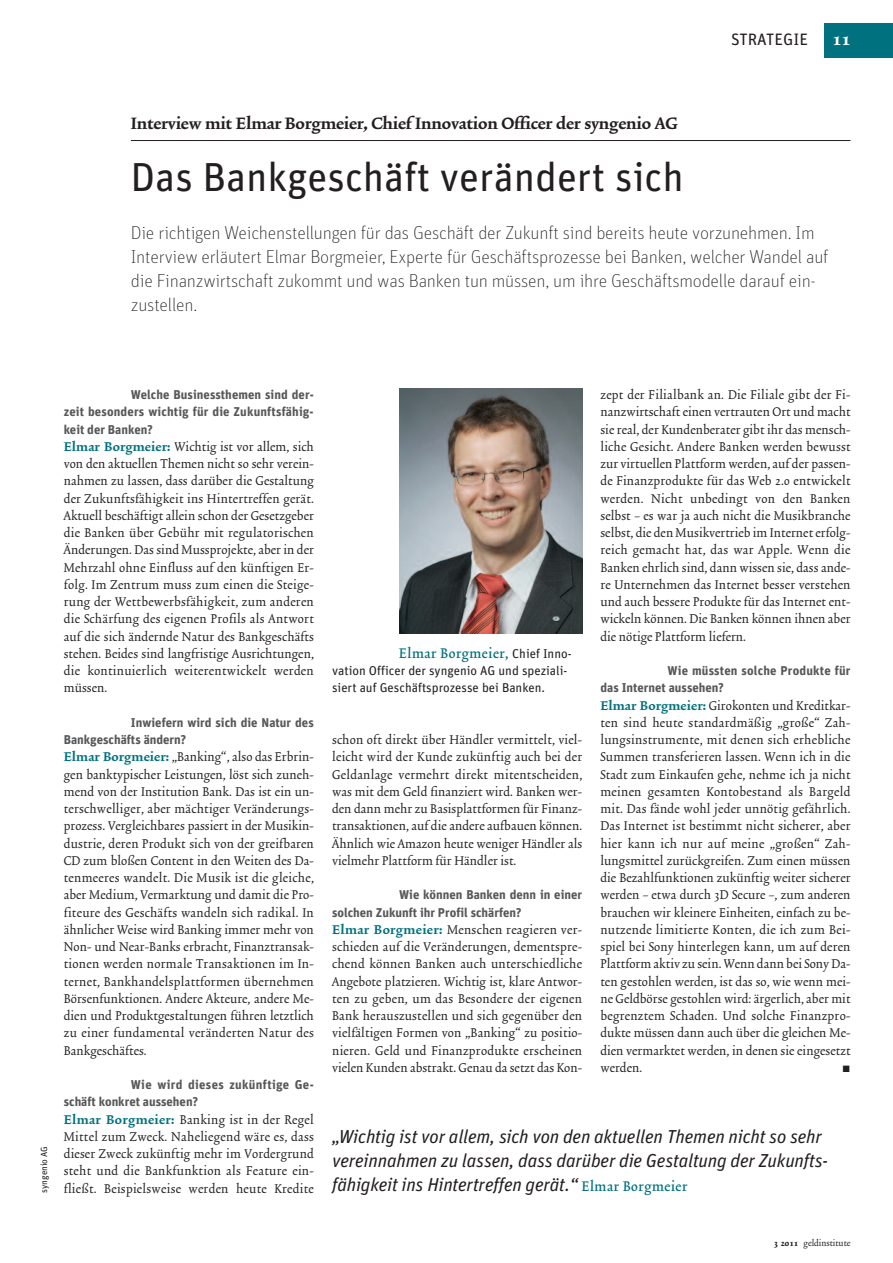
<style>
.page{position:relative;width:893px;height:1263px;background:#fff}
.page>*{position:absolute;margin:0;border:0;box-sizing:border-box;transform-origin:0 0}
.t1{font:40.5px "Unit";color:#231f20}
.t2{font:19.5px "Trinite HV No 2 Bol";letter-spacing:-.01em;color:#231f20}
.t3{font:100 18.75px/24px "Unit";letter-spacing:-.01em;color:#231f20}
.t4{font:italic 18.75px/24px "Unit";letter-spacing:-.01em;color:#231f20}
.t5{font:16.5px "Trinite HV No 2 Med Con";letter-spacing:.035em;color:#00717e}
.t6{font:16.5px "Unit";color:#231f20}
.t7{font:15px/17.2px "Trinite HV No 2 Rom Con";letter-spacing:.005em;color:#231f20;text-align:justify}
.t8{font:700 12.75px/17.2px "Unit";color:#57585a}
.t9{font:12.75px/17.2px "Unit";color:#231f20}
.t10{font:700 12.75px/17.2px "Unit";letter-spacing:.02em;color:#57585a}
.t11{font:10.5px "Trinite HV No 2 Rom Con Tab";color:#231f20}
.t12{font:9px "Unit";color:#231f20}
.s1{font-family:"Trinite HV No 2 Bol";font-size:21px;color:#fff}
.s2{font-family:"Trinite HV No 2 Bol";color:#00717e}
.s3{font-family:"Unit";font-size:12.75px;color:#231f20}
.s4{font-family:"Trinite HV No 2 Med Con";font-style:normal;font-size:16.5px;color:#00717e}
.s5{font-family:"Trinite HV No 2 Bol"}
</style>
<div class="page">
<div style="left:824px;top:23px;width:69px;height:34px;background:#00717e"></div>
<hr style="left:131px;top:140px;width:719px;height:1px;background:#231f20">
<img style="left:399px;top:388px;width:183px;height:245px">
<p class="t6" style="left:731px;top:33px;width:121px">STRATEGIE <span class="s1">11</span></p>
<h2 class="t2" style="left:131px;top:114px;width:548px">Interview mit Elmar Borgmeier, Chief Innovation Officer der syngenio AG</h2>
<h1 class="t1" style="left:131px;top:163px;width:554px">Das Bankgeschäft verändert sich</h1>
<p class="t3" style="left:131px;top:222px;width:699px">Die richtigen Weichenstellungen für das Geschäft der Zukunft sind bereits heute vorzunehmen. Im Interview erläutert Elmar Borgmeier, Experte für Geschäftsprozesse bei Banken, welcher Wandel auf die Finanzwirtschaft zukommt und was Banken tun müssen, um ihre Geschäftsmodelle darauf ein&shy;zustellen.</p>
<p class="t12" style="left:41px;top:1193px;width:48px;rotate:-90deg">syngenio AG</p>
<p class="t8" style="left:64px;top:387px;width:252px;text-align:justify;text-indent:67px">Welche Businessthemen sind der&shy;zeit besonders wichtig für die Zukunftsfähig&shy;keit der Banken?</p>
<p class="t7" style="left:64px;top:439px;width:252px"><span class="s2">Elmar Borgmeier:</span> Wichtig ist vor allem, sich von den aktuellen Themen nicht so sehr verein&shy;nahmen zu lassen, dass darüber die Gestaltung der Zukunftsfähigkeit ins Hintertreffen gerät.<br>Aktuell beschäftigt allein schon der Gesetzgeber die Banken über Gebühr mit regulatorischen Änderungen. Das sind Mussprojekte, aber in der Mehrzahl ohne Einfluss auf den künftigen Er&shy;folg. Im Zentrum muss zum einen die Steige&shy;rung der Wettbewerbsfähigkeit, zum anderen die Schärfung des eigenen Profils als Antwort auf die sich ändernde Natur des Bankgeschäfts stehen. Beides sind langfristige Ausrichtungen, die kontinuierlich weiterentwickelt werden müssen.</p>
<p class="t8" style="left:64px;top:715px;width:252px;text-indent:67px">Inwiefern wird sich die Natur des<br>Bankgeschäfts ändern?</p>
<p class="t7" style="left:64px;top:749px;width:252px"><span class="s2">Elmar Borgmeier:</span> „Banking“, also das Erbrin&shy;gen banktypischer Leistungen, löst sich zuneh&shy;mend von der Institution Bank. Das ist ein un&shy;terschwelliger, aber mächtiger Veränderungs&shy;prozess. Vergleichbares passiert in der Musikin&shy;dustrie, deren Produkt sich von der greifbaren CD zum bloßen Content in den Weiten des Da&shy;tenmeeres wandelt. Die Musik ist die gleiche, aber Medium, Vermarktung und damit die Pro&shy;fiteure des Geschäfts wandeln sich radikal. In ähnlicher Weise wird Banking immer mehr von Non- und Near-Banks erbracht, Finanztransak&shy;tionen werden normale Transaktionen im In&shy;ternet, Bankhandelsplattformen übernehmen Börsenfunktionen. Andere Akteure, andere Me&shy;dien und Produktgestaltungen führen letztlich zu einer fundamental veränderten Natur des Bankgeschäftes.</p>
<p class="t10" style="left:64px;top:1077px;width:252px;text-indent:67px">Wie wird dieses zukünftige Ge&shy;schäft konkret aussehen?</p>
<p class="t7" style="left:64px;top:1111px;width:252px"><span class="s2">Elmar Borgmeier:</span> Banking ist in der Regel Mittel zum Zweck. Naheliegend wäre es, dass dieser Zweck zukünftig mehr im Vordergrund steht und die Bankfunktion als Feature ein&shy;fließt. Beispielsweise werden heute Kredite</p>
<p class="t5" style="left:399px;top:645px;width:174px">Elmar Borgmeier, <span class="s3">Chief Inno-</span></p>
<p class="t9" style="left:332px;top:663px;width:237px">vation Officer der syngenio AG und speziali&shy;siert auf Geschäftsprozesse bei Banken.</p>
<p class="t7" style="left:332px;top:732px;width:252px">schon oft direkt über Händler vermittelt, viel&shy;leicht wird der Kunde zukünftig auch bei der Geldanlage vermehrt direkt mitentscheiden, was mit dem Geld finanziert wird. Banken wer&shy;den dann mehr zu Basisplattformen für Finanz&shy;transaktionen, auf die andere aufbauen können.<br>Ähnlich wie Amazon heute weniger Händler als vielmehr Plattform für Händler ist.</p>
<p class="t8" style="left:332px;top:887px;width:252px;text-indent:67px">Wie können Banken denn in einer solchen Zukunft ihr Profil schärfen?</p>
<p class="t7" style="left:332px;top:922px;width:252px"><span class="s2">Elmar Borgmeier:</span> Menschen reagieren ver&shy;schieden auf die Veränderungen, dementspre&shy;chend können Banken auch unterschiedliche Angebote platzieren. Wichtig ist, klare Antwor&shy;ten zu geben, um das Besondere der eigenen Bank herauszustellen und sich gegenüber den vielfältigen Formen von „Banking“ zu positio&shy;nieren. Geld und Finanzprodukte erscheinen vielen Kunden abstrakt. Genau dasetzt das Kon-</p>
<p class="t7" style="left:600px;top:387px;width:252px">zept der Filialbank an. Die Filiale gibt der Fi&shy;nanzwirtschaft einen vertrauten Ort und macht sie real, der Kundenberater gibt ihr das mensch&shy;liche Gesicht. Andere Banken werden bewusst zur virtuellen Plattform werden, auf der passen&shy;de Finanzprodukte für das Web 2.0 entwickelt werden. Nicht unbedingt von den Banken selbst – es war ja auch nicht die Musikbranche selbst, die den Musikvertrieb im Interneterfolg&shy;reich gemacht hat, das war Apple. Wenn die Banken ehrlich sind, dann wissen sie, dass ande&shy;re Unternehmen das Internet besser verstehen und auch bessere Produkte für das Internet ent&shy;wickeln können. Die Banken können ihnen aber die nötige Plattform liefern.</p>
<p class="t8" style="left:600px;top:663px;width:252px;text-indent:67px">Wie müssten solche Produkte für das Internet aussehen?</p>
<p class="t7" style="left:600px;top:697px;width:252px"><span class="s2">Elmar Borgmeier:</span> Girokonten und Kreditkar&shy;ten sind heute standardmäßig „große“ Zah&shy;lungsinstrumente, mit denen sich erhebliche Summen transferieren lassen. Wenn ich in die Stadt zum Einkaufen gehe, nehme ich ja nicht meinen gesamten Kontobestand als Bargeld mit. Das fände wohl jeder unnötig gefährlich.<br>Das Internet ist bestimmt nicht sicherer, aber hier kann ich nur auf meine „großen“ Zah&shy;lungsmittel zurückgreifen. Zum einen müssen die Bezahlfunktionen zukünftig weiter sicherer werden – etwa durch 3D Secure –, zum anderen brauchen wir kleinere Einheiten, einfach zu be&shy;nutzende limitierte Konten, die ich zum Bei&shy;spiel bei Sony hinterlegen kann, um auf deren Plattform aktivzu sein. Wenn dann beiSony Da&shy;ten gestohlen werden, ist das so, wie wenn mei&shy;ne Geldbörse gestohlen wird: ärgerlich, aber mit begrenztem Schaden. Und solche Finanzpro&shy;dukte müssen dann auch über die gleichen Me&shy;dien vermarktet werden, in denen sie eingesetzt werden.</p>
<p class="t4" style="left:332px;top:1124px;width:497px">„Wichtig ist vor allem, sich von den aktuellen Themen nicht so sehr vereinnahmen zu lassen, dass darüber die Gestaltung der Zukunfts&shy;fähigkeit ins Hintertreffen gerät.“ <span class="s4">Elmar Borgmeier</span></p>
<p class="t11" style="left:774px;top:1238px;width:78px"><span class="s5">3 2011</span> geldinstitute</p>
</div>
